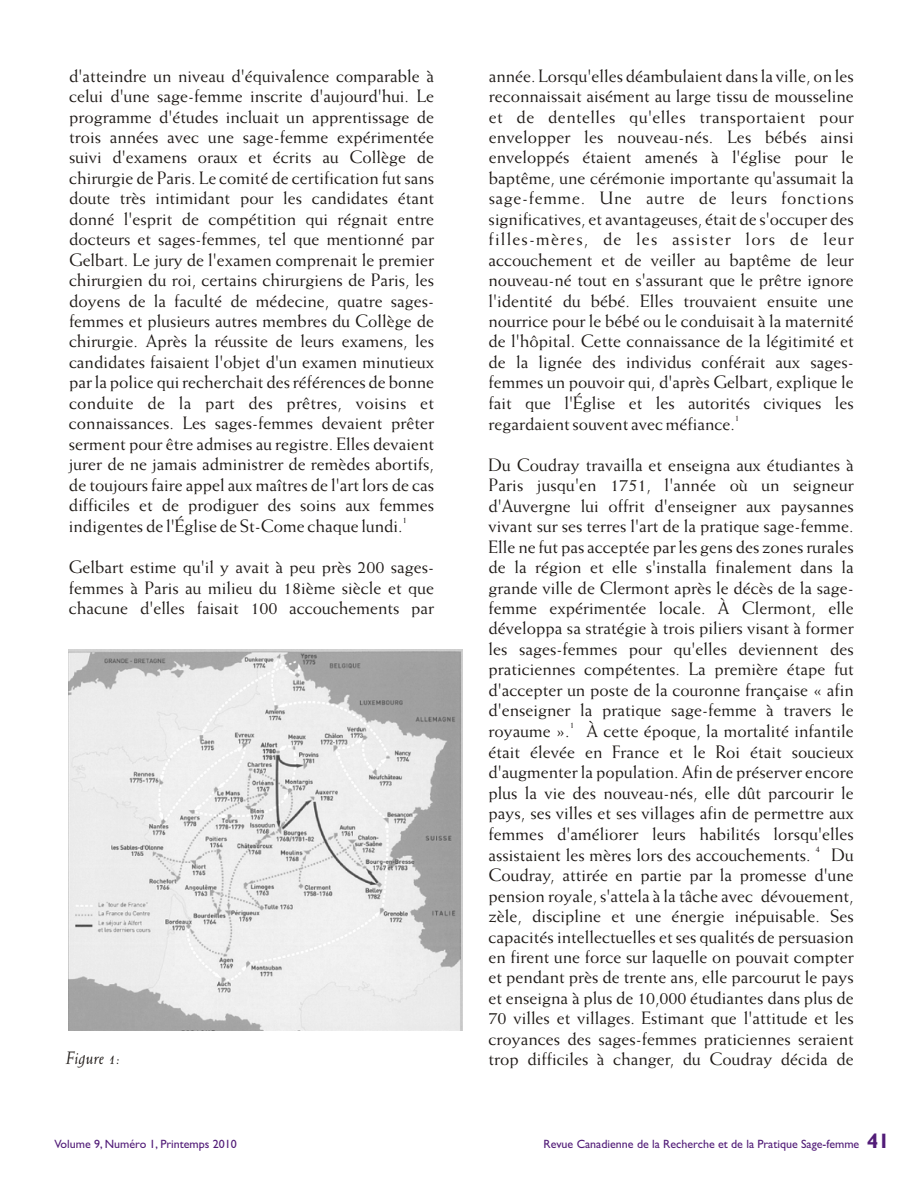
<style>
.page{position:relative;width:918px;height:1188px;background:#fff}
.page>*{position:absolute;margin:0;border:0;box-sizing:border-box;transform-origin:0 0}
.t1{font:18px/20.4px "Weiss LT";color:#1f1a17;text-align:justify}
.t2{font:18px "Weiss LT";letter-spacing:.02em;color:#1f1a17}
.t3{font:18px "Weiss LT";letter-spacing:.065em;color:#1f1a17}
.t4{font:18px "Weiss LT";letter-spacing:.035em;color:#1f1a17}
.t5{font:italic 18px "Weiss LT";color:#1f1a17}
.t6{font:12px "Gill Sans";color:#521c78}
.t7{font:9px "Weiss LT";color:#1f1a17}
.s1{font-weight:700;font-size:21px}
</style>
<div class="page">
<img style="left:68px;top:649px;width:395px;height:381px">
<p class="t1" style="left:69px;top:67px;width:367px">d'atteindre un niveau d'équivalence comparable à</p>
<p class="t1" style="left:489px;top:67px;width:367px">année. Lorsqu'elles déambulaient dans la ville, on les</p>
<p class="t1" style="left:69px;top:87px;width:367px">celui d'une sage-femme inscrite d'aujourd'hui. Le</p>
<p class="t1" style="left:489px;top:87px;width:367px">reconnaissait aisément au large tissu de mousseline</p>
<p class="t1" style="left:69px;top:107px;width:367px">programme d'études incluait un apprentissage de</p>
<p class="t2" style="left:489px;top:110px;width:367px">et de dentelles qu'elles transportaient pour</p>
<p class="t1" style="left:69px;top:128px;width:367px">trois années avec une sage-femme expérimentée</p>
<p class="t1" style="left:489px;top:128px;width:367px">envelopper les nouveau-nés. Les bébés ainsi</p>
<p class="t1" style="left:69px;top:148px;width:367px">suivi d'examens oraux et écrits au Collège de</p>
<p class="t1" style="left:489px;top:148px;width:367px">enveloppés étaient amenés à l'église pour le</p>
<p class="t1" style="left:69px;top:169px;width:367px">chirurgie de Paris. Le comité de certification fut sans</p>
<p class="t1" style="left:489px;top:169px;width:367px">baptême, une cérémonie importante qu'assumait la</p>
<p class="t1" style="left:69px;top:189px;width:367px">doute très intimidant pour les candidates étant</p>
<p class="t4" style="left:489px;top:191px;width:367px">sage-femme. Une autre de leurs fonctions</p>
<p class="t1" style="left:69px;top:210px;width:367px">donné l'esprit de compétition qui régnait entre</p>
<p class="t1" style="left:489px;top:210px;width:367px">significatives, et avantageuses, était de s'occuper des</p>
<p class="t1" style="left:69px;top:230px;width:367px">docteurs et sages-femmes, tel que mentionné par</p>
<p class="t3" style="left:489px;top:232px;width:367px">filles-mères, de les assister lors de leur</p>
<p class="t1" style="left:69px;top:251px;width:367px">Gelbart. Le jury de l'examen comprenait le premier</p>
<p class="t1" style="left:489px;top:251px;width:367px">accouchement et de veiller au baptême de leur</p>
<p class="t1" style="left:69px;top:271px;width:367px">chirurgien du roi, certains chirurgiens de Paris, les</p>
<p class="t1" style="left:489px;top:271px;width:367px">nouveau-né tout en s'assurant que le prêtre ignore</p>
<p class="t1" style="left:69px;top:292px;width:367px">doyens de la faculté de médecine, quatre sages-</p>
<p class="t1" style="left:489px;top:292px;width:367px">l'identité du bébé. Elles trouvaient ensuite une</p>
<p class="t1" style="left:69px;top:312px;width:367px">femmes et plusieurs autres membres du Collège de</p>
<p class="t1" style="left:489px;top:312px;width:367px">nourrice pour le bébé ou le conduisait à la maternité</p>
<p class="t1" style="left:69px;top:332px;width:367px">chirurgie. Après la réussite de leurs examens, les</p>
<p class="t1" style="left:489px;top:332px;width:367px">de l'hôpital. Cette connaissance de la légitimité et</p>
<p class="t1" style="left:69px;top:353px;width:367px">candidates faisaient l'objet d'un examen minutieux</p>
<p class="t1" style="left:489px;top:353px;width:367px">de la lignée des individus conférait aux sages-</p>
<p class="t1" style="left:69px;top:373px;width:367px">par la police qui recherchait des références de bonne</p>
<p class="t1" style="left:489px;top:373px;width:367px">femmes un pouvoir qui, d'après Gelbart, explique le</p>
<p class="t1" style="left:69px;top:394px;width:367px">conduite de la part des prêtres, voisins et</p>
<p class="t1" style="left:489px;top:394px;width:367px">fait que l'Église et les autorités civiques les</p>
<p class="t7" style="left:735px;top:414px;width:6px">1</p>
<p class="t1" style="left:69px;top:414px;width:367px">connaissances. Les sages-femmes devaient prêter</p>
<p class="t1" style="left:489px;top:415px;width:248px">regardaient souvent avec méfiance.</p>
<p class="t1" style="left:69px;top:435px;width:367px">serment pour être admises au registre. Elles devaient jurer de ne jamais administrer de remèdes abortifs,</p>
<p class="t1" style="left:489px;top:456px;width:367px">Du Coudray travailla et enseigna aux étudiantes à</p>
<p class="t1" style="left:69px;top:476px;width:367px">de toujours faire appel aux maîtres de l'art lors de cas</p>
<p class="t1" style="left:489px;top:476px;width:367px">Paris jusqu'en 1751, l'année où un seigneur</p>
<p class="t1" style="left:69px;top:496px;width:367px">difficiles et de prodiguer des soins aux femmes</p>
<p class="t1" style="left:489px;top:497px;width:367px">d'Auvergne lui offrit d'enseigner aux paysannes</p>
<p class="t7" style="left:403px;top:517px;width:6px">1</p>
<p class="t1" style="left:69px;top:517px;width:335px">indigentes de l'Église de St-Come chaque lundi.</p>
<p class="t1" style="left:489px;top:517px;width:367px">vivant sur ses terres l'art de la pratique sage-femme.<br>Elle ne fut pas acceptée par les gens des zones rurales</p>
<p class="t1" style="left:69px;top:558px;width:367px">Gelbart estime qu'il y avait à peu près 200 sages-</p>
<p class="t1" style="left:489px;top:558px;width:367px">de la région et elle s'installa finalement dans la</p>
<p class="t1" style="left:69px;top:578px;width:367px">femmes à Paris au milieu du 18ième siècle et que</p>
<p class="t1" style="left:489px;top:578px;width:367px">grande ville de Clermont après le décès de la sage-</p>
<p class="t1" style="left:69px;top:599px;width:367px">chacune d'elles faisait 100 accouchements par</p>
<p class="t1" style="left:489px;top:599px;width:367px">femme expérimentée locale. À Clermont, elle développa sa stratégie à trois piliers visant à former les sages-femmes pour qu'elles deviennent des praticiennes compétentes. La première étape fut d'accepter un poste de la couronne française « afin d'enseigner la pratique sage-femme à travers le</p>
<p class="t7" style="left:570px;top:722px;width:6px">1</p>
<p class="t1" style="left:489px;top:722px;width:367px">royaume ». À cette époque, la mortalité infantile était élevée en France et le Roi était soucieux d'augmenter la population. Afin de préserver encore plus la vie des nouveau-nés, elle dût parcourir le pays, ses villes et ses villages afin de permettre aux femmes d'améliorer leurs habilités lorsqu'elles</p>
<p class="t7" style="left:816px;top:845px;width:6px">4</p>
<p class="t1" style="left:489px;top:846px;width:367px">assistaient les mères lors des accouchements. Du Coudray, attirée en partie par la promesse d'une pension royale, s'attela à la tâche avec dévouement, zèle, discipline et une énergie inépuisable. Ses capacités intellectuelles et ses qualités de persuasion en firent une force sur laquelle on pouvait compter et pendant près de trente ans, elle parcourut le pays et enseigna à plus de 10,000 étudiantes dans plus de 70 villes et villages. Estimant que l'attitude et les croyances des sages-femmes praticiennes seraient</p>
<p class="t5" style="left:66px;top:1051px;width:55px">Figure 1:</p>
<p class="t1" style="left:489px;top:1050px;width:367px">trop difficiles à changer, du Coudray décida de</p>
<p class="t6" style="left:54px;top:1140px;width:184px">Volume 9, Numéro 1, Printemps 2010</p>
<p class="t6" style="left:544px;top:1140px;width:348px">Revue Canadienne de la Recherche et de la Pratique Sage-femme <span class="s1">41</span></p>
</div>
